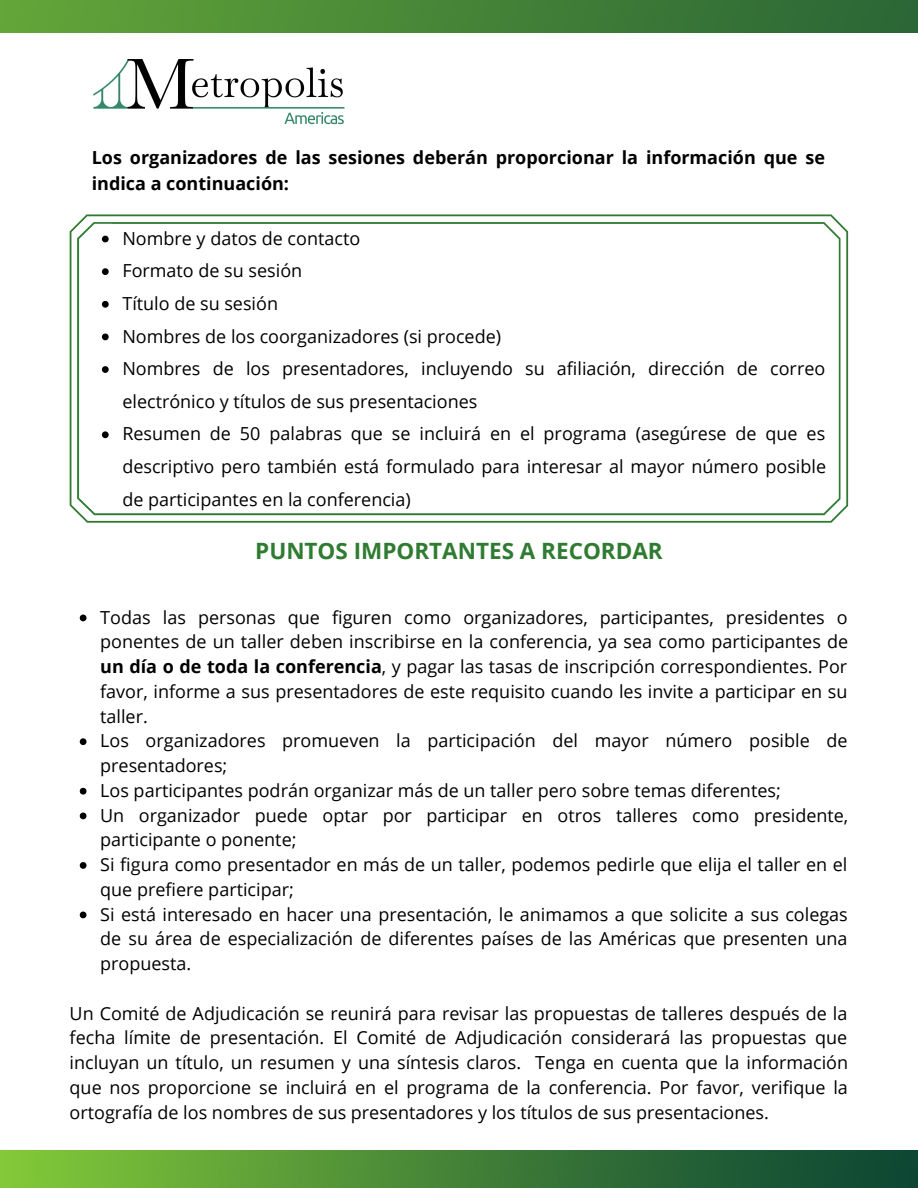
<style>
.page{position:relative;width:918px;height:1188px;background:#fff}
.page>*{position:absolute;margin:0;border:0;box-sizing:border-box;transform-origin:0 0}
.t1{font:700 22.5px "Open Sans";color:#2f7b31}
.t2{font:18px/24.8px "Open Sans";color:#000}
.t3{font:700 18px/25.8px "Open Sans";color:#000}
.s1{font-weight:700}
</style>
<div class="page">
<img style="left:0;top:1151px;width:918px;height:37px">
<img style="left:0;top:0;width:918px;height:33px">
<img style="left:93px;top:59px;width:252px;height:66px">
<svg style="left:70px;top:214px;width:778px;height:309px"></svg>
<svg style="left:102px;top:236px;width:7px;height:6px"></svg>
<svg style="left:102px;top:268px;width:7px;height:7px"></svg>
<svg style="left:102px;top:301px;width:7px;height:7px"></svg>
<svg style="left:102px;top:334px;width:7px;height:6px"></svg>
<svg style="left:102px;top:366px;width:7px;height:7px"></svg>
<svg style="left:102px;top:431px;width:7px;height:7px"></svg>
<svg style="left:80px;top:615px;width:7px;height:6px"></svg>
<svg style="left:80px;top:738px;width:7px;height:7px"></svg>
<svg style="left:80px;top:788px;width:7px;height:7px"></svg>
<svg style="left:80px;top:813px;width:7px;height:6px"></svg>
<svg style="left:80px;top:862px;width:7px;height:7px"></svg>
<svg style="left:80px;top:912px;width:7px;height:6px"></svg>
<p class="t3" style="left:92px;top:144px;width:735px">Los organizadores de las sesiones deberán proporcionar la información que se indica a continuación:</p>
<p class="t2" style="left:122px;top:221px;width:705px;line-height:32.7px">Nombre y datos de contacto<br>Formato de su sesión<br>Título de su sesión<br>Nombres de los coorganizadores (si procede)<br>Nombres de los presentadores, incluyendo su afiliación, dirección de correo electrónico y títulos de sus presentaciones<br>Resumen de 50 palabras que se incluirá en el programa (asegúrese de que es descriptivo pero también está formulado para interesar al mayor número posible de participantes en la conferencia)</p>
<p class="t1" style="left:255px;top:535px;width:409px">PUNTOS IMPORTANTES A RECORDAR</p>
<p class="t2" style="left:100px;top:604px;width:750px">Todas las personas que figuren como organizadores, participantes, presidentes o ponentes de un taller deben inscribirse en la conferencia, ya sea como participantes de <span class="s1">un día o de toda la conferencia</span>, y pagar las tasas de inscripción correspondientes. Por favor, informe a sus presentadores de este requisito cuando les invite a participar en su taller.<br>Los organizadores promueven la participación del mayor número posible de presentadores;<br>Los participantes podrán organizar más de un taller pero sobre temas diferentes;<br>Un organizador puede optar por participar en otros talleres como presidente, participante o ponente;<br>Si figura como presentador en más de un taller, podemos pedirle que elija el taller en el que prefiere participar;<br>Si está interesado en hacer una presentación, le animamos a que solicite a sus colegas de su área de especialización de diferentes países de las Américas que presenten una propuesta.</p>
<p class="t2" style="left:70px;top:1000px;width:780px;text-align:justify">Un Comité de Adjudicación se reunirá para revisar las propuestas de talleres después de la fecha límite de presentación. El Comité de Adjudicación considerará las propuestas que incluyan un título, un resumen y una síntesis claros. Tenga en cuenta que la información que nos proporcione se incluirá en el programa de la conferencia. Por favor, verifique la ortografía de los nombres de sus presentadores y los títulos de sus presentaciones.</p>
</div>
